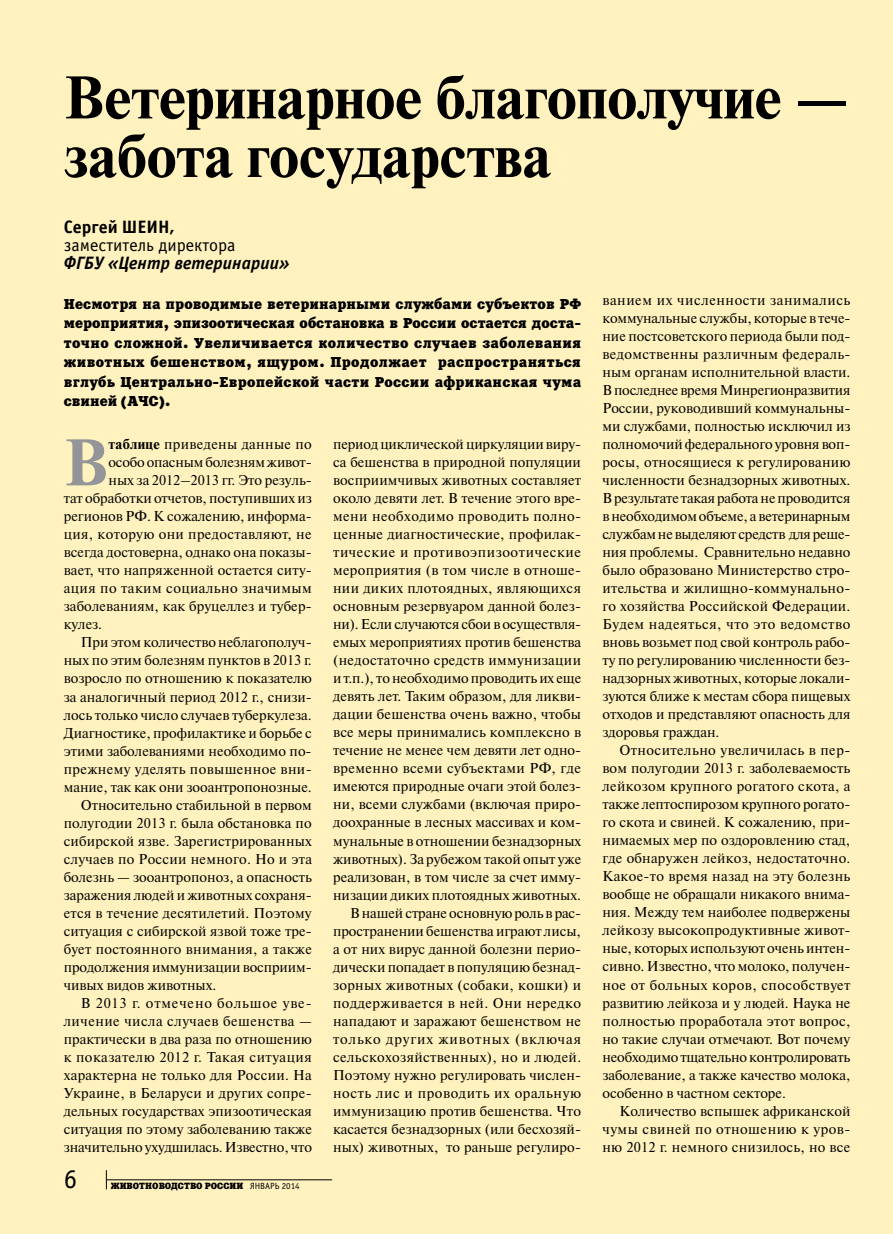
<style>
.page{position:relative;width:893px;height:1234px;background:#fff}
.page>*{position:absolute;margin:0;border:0;box-sizing:border-box;transform-origin:0 0}
.t1{font:700 65.7px "Newton C";color:#939598}
.t2{font:700 60px/58.5px "Newton C";letter-spacing:-.005em;color:#000}
.t3{font:27px "Officina Sans C";color:#000}
.t4{font:italic 700 18px "Officina Sans C";color:#000}
.t5{font:18px "Officina Sans C";color:#000}
.t6{font:700 18px "Officina Sans C";color:#000}
.t7{font:14.25px/18px "Newton C";letter-spacing:.005em;color:#000;text-align:justify}
.t8{font:14.25px/19.5px "Xenia C";letter-spacing:.02em;color:#000;text-align:justify}
.t9{font:14.25px "Newton C";letter-spacing:.025em;color:#000}
.t10{font:14.25px "Newton C";letter-spacing:.03em;color:#000}
.t11{font:14.25px "Newton C";letter-spacing:.035em;color:#000}
.t12{font:14.25px "Newton C";letter-spacing:.06em;color:#000}
.t13{font:9px "Xenia C";color:#000}
.s1{font-weight:700}
.s2{font-family:"Officina Sans C"}
</style>
<div class="page">
<div style="left:0;top:0;width:893px;height:1233px;background:#fff2be"></div>
<hr style="left:107px;top:1179px;width:225px;height:1px;background:#000">
<svg style="left:106px;top:1170px;width:1px;height:18px"></svg>
<h2 class="t2" style="left:64px;top:68px;width:787px">Ветеринарное благополучие — забота государства</h2>
<p class="t6" style="left:64px;top:217px;width:113px">Сергей ШЕИН,</p>
<p class="t5" style="left:64px;top:235px;width:173px">заместитель директора</p>
<p class="t4" style="left:64px;top:253px;width:227px">ФГБУ «Центр ветеринарии»</p>
<p class="t8" style="left:64px;top:294px;width:519px">Несмотря на проводимые ветеринарными службами субъектов РФ мероприятия, эпизоотическая обстановка в России остается доста&shy;точно сложной. Увеличивается количество случаев заболевания животных бешенством, ящуром. Продолжает распространяться вглубь Центрально-Европейской части России африканская чума свиней (АЧС).</p>
<h1 class="t1" style="left:64px;top:426px;width:46px">В</h1>
<p class="t9" style="left:109px;top:436px;width:205px"><span class="s1">таблице</span> приведены данные по</p>
<p class="t7" style="left:109px;top:453px;width:205px">особо опасным болезням живот-</p>
<p class="t7" style="left:109px;top:471px;width:205px">ных за 2012–2013 гг. Это резуль-</p>
<p class="t7" style="left:64px;top:489px;width:250px">тат обработки отчетов, поступивших из</p>
<p class="t7" style="left:64px;top:507px;width:250px">регионов РФ. К сожалению, информа-</p>
<p class="t9" style="left:64px;top:526px;width:249px">ция, которую они предоставляют, не</p>
<p class="t7" style="left:64px;top:543px;width:250px">всегда достоверна, однако она показы-</p>
<p class="t7" style="left:64px;top:561px;width:250px">вает, что напряженной остается ситу-</p>
<p class="t10" style="left:64px;top:580px;width:249px">ация по таким социально значимым</p>
<p class="t7" style="left:64px;top:597px;width:250px">заболеваниям, как бруцеллез и тубер-</p>
<p class="t7" style="left:64px;top:615px;width:40px">кулез.</p>
<p class="t7" style="left:81px;top:633px;width:233px">При этом количество неблагополуч-</p>
<p class="t7" style="left:64px;top:651px;width:250px">ных по этим болезням пунктов в 2013 г.</p>
<p class="t7" style="left:64px;top:669px;width:250px">возросло по отношению к показателю</p>
<p class="t7" style="left:64px;top:687px;width:250px">за аналогичный период 2012 г., снизи-</p>
<p class="t7" style="left:64px;top:705px;width:250px">лось только число случаев туберкулеза.</p>
<p class="t7" style="left:64px;top:723px;width:250px">Диагностике, профилактике и борьбе с</p>
<p class="t7" style="left:64px;top:741px;width:249px">этими заболеваниями необходимо по-</p>
<p class="t9" style="left:64px;top:760px;width:250px">прежнему уделять повышенное вни-</p>
<p class="t7" style="left:64px;top:777px;width:250px">мание, так как они зооантропонозные.</p>
<p class="t7" style="left:81px;top:795px;width:233px">Относительно стабильной в первом</p>
<p class="t7" style="left:64px;top:813px;width:249px">полугодии 2013 г. была обстановка по</p>
<p class="t7" style="left:64px;top:831px;width:250px">сибирской язве. Зарегистрированных</p>
<p class="t7" style="left:64px;top:849px;width:250px">случаев по России немного. Но и эта</p>
<p class="t7" style="left:64px;top:867px;width:250px">болезнь — зооантропоноз, а опасность</p>
<p class="t7" style="left:64px;top:885px;width:250px">заражения людей и животных сохраня-</p>
<p class="t7" style="left:64px;top:903px;width:249px">ется в течение десятилетий. Поэтому</p>
<p class="t7" style="left:64px;top:921px;width:250px">ситуация с сибирской язвой тоже тре-</p>
<p class="t9" style="left:64px;top:940px;width:250px">бует постоянного внимания, а также</p>
<p class="t7" style="left:64px;top:957px;width:250px">продолжения иммунизации восприим-</p>
<p class="t7" style="left:64px;top:975px;width:154px">чивых видов животных.</p>
<p class="t12" style="left:81px;top:994px;width:233px">В 2013 г. отмечено большое уве-</p>
<p class="t10" style="left:64px;top:1012px;width:250px">личение числа случаев бешенства —</p>
<p class="t7" style="left:64px;top:1029px;width:249px">практически в два раза по отношению</p>
<p class="t11" style="left:64px;top:1048px;width:249px">к показателю 2012 г. Такая ситуация</p>
<p class="t7" style="left:64px;top:1065px;width:250px">характерна не только для России. На</p>
<p class="t9" style="left:64px;top:1084px;width:250px">Украине, в Беларуси и других сопре-</p>
<p class="t7" style="left:64px;top:1101px;width:250px">дельных государствах эпизоотическая</p>
<p class="t7" style="left:64px;top:1119px;width:250px">ситуация по этому заболеванию также</p>
<p class="t7" style="left:64px;top:1137px;width:250px">значительно ухудшилась. Известно, что</p>
<h3 class="t3" style="left:64px;top:1163px;width:15px">6</h3>
<p class="t13" style="left:111px;top:1179px;width:190px">ЖИВОТНОВОДСТВО РОССИИ <span class="s2">ЯНВАРЬ 2014</span></p>
<p class="t7" style="left:333px;top:435px;width:250px;text-align:right">период циклической циркуляции виру&shy;са бешенства в природной популяции восприимчивых животных составляет около девяти лет. В течение этого вре&shy;мени необходимо проводить полно&shy;ценные диагностические, профилак&shy;тические и противоэпизоотические мероприятия (в том числе в отноше&shy;нии диких плотоядных, являющихся основным резервуаром данной болез&shy;ни). Если случаются сбои в осуществля&shy;емых мероприятиях против бешенства (недостаточно средств иммунизации и т.п.), то необходимо проводить их еще девять лет. Таким образом, для ликви&shy;дации бешенства очень важно, чтобы все меры принимались комплексно в течение не менее чем девяти лет одно&shy;временно всеми субъектами РФ, где имеются природные очаги этой болез&shy;ни, всеми службами (включая приро&shy;доохранные в лесных массивах и ком&shy;мунальные в отношении безнадзорных животных). За рубежом такой опыт уже реализован, в том числе за счет имму&shy;низации диких плотоядных животных.<br>В нашей стране основную роль в рас&shy;пространении бешенства играют лисы, а от них вирус данной болезни перио&shy;дически попадает в популяцию безнад&shy;зорных животных (собаки, кошки) и поддерживается в ней. Они нередко нападают и заражают бешенством не только других животных (включая сельскохозяйственных), но и людей.<br>Поэтому нужно регулировать числен&shy;ность лис и проводить их оральную иммунизацию против бешенства. Что касается безнадзорных (или бесхозяй&shy;ных) животных, то раньше регулиро-</p>
<p class="t7" style="left:602px;top:291px;width:250px">ванием их численности занимались коммунальные службы, которые в тече&shy;ние постсоветского периода были под&shy;ведомственны различным федераль&shy;ным органам исполнительной власти.<br>В последнее время Минрегионразвития России, руководивший коммунальны&shy;ми службами, полностью исключил из полномочий федерального уровня воп&shy;росы, относящиеся к регулированию численности безнадзорных животных.<br>В результате такая работа не проводится в необходимом объеме, а ветеринарным службам не выделяют средств для реше&shy;ния проблемы. Сравнительно недавно было образовано Министерство стро&shy;ительства и жилищно-коммунально&shy;го хозяйства Российской Федерации.<br>Будем надеяться, что это ведомство вновь возьмет под свой контроль рабо&shy;ту по регулированию численности без&shy;надзорных животных, которые локали&shy;зуются ближе к местам сбора пищевых отходов и представляют опасность для здоровья граждан.</p>
<p class="t7" style="left:602px;top:741px;width:250px;text-indent:17px">Относительно увеличилась в пер&shy;вом полугодии 2013 г. заболеваемость лейкозом крупного рогатого скота, а также лептоспирозом крупного рогато&shy;го скота и свиней. К сожалению, при&shy;нимаемых мер по оздоровлению стад, где обнаружен лейкоз, недостаточно.<br>Какое-то время назад на эту болезнь вообще не обращали никакого внима&shy;ния. Между тем наиболее подвержены лейкозу высокопродуктивные живот&shy;ные, которых используют очень интен&shy;сивно. Известно, что молоко, получен&shy;ное от больных коров, способствует развитию лейкоза и у людей. Наука не полностью проработала этот вопрос, но такие случаи отмечают. Вот почему необходимо тщательно контролировать заболевание, а также качество молока, особенно в частном секторе.</p>
<p class="t7" style="left:602px;top:1101px;width:250px;text-indent:17px">Количество вспышек африканской чумы свиней по отношению к уров&shy;ню 2012 г. немного снизилось, но все</p>
</div>
